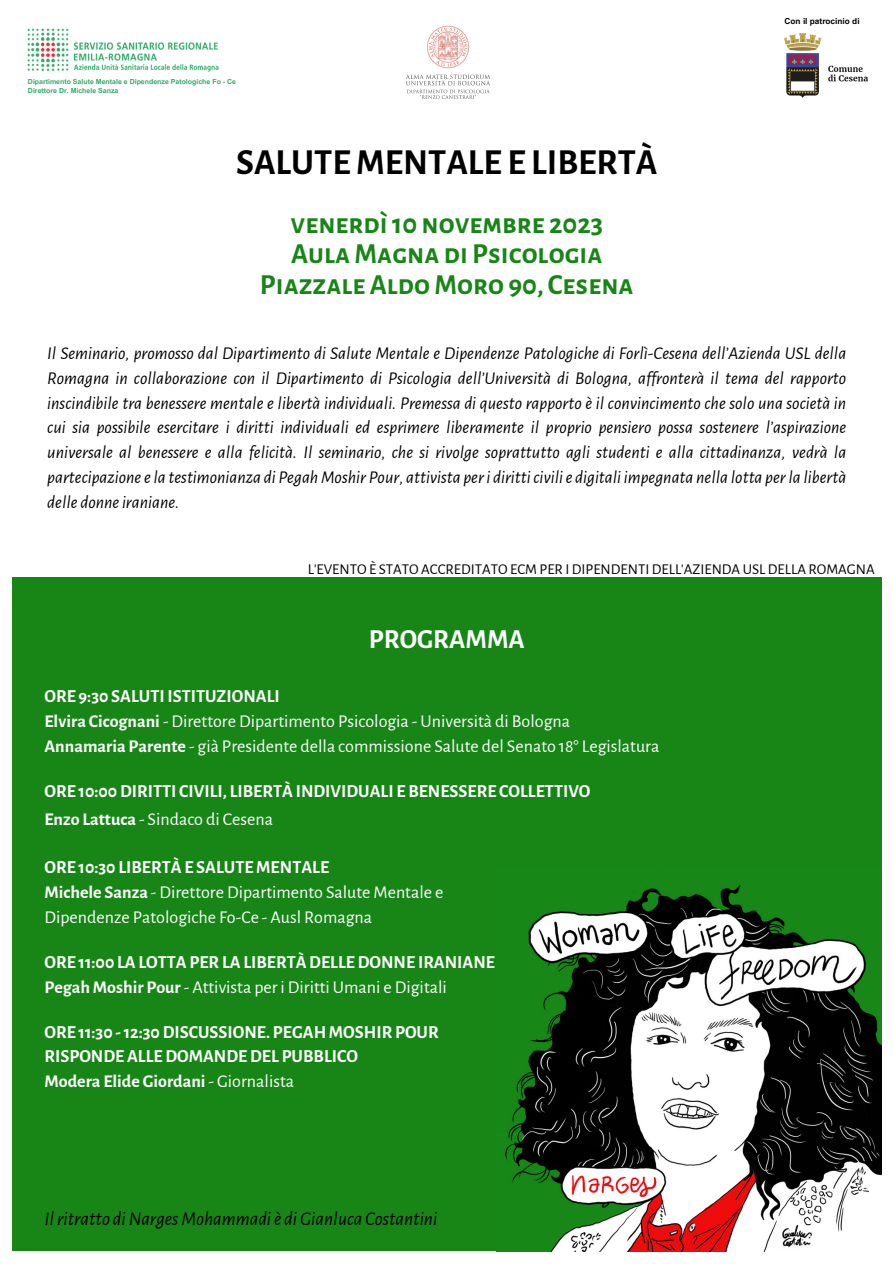
<style>
.page{position:relative;width:894px;height:1264px;background:#fff}
.page>*{position:absolute;margin:0;border:0;box-sizing:border-box;transform-origin:0 0}
.t1{font:700 36px "Alegreya Sans SC";color:#000}
.t2{font:700 28.5px "Alegreya Sans SC";color:#178617}
.t3{font:700 27px "Alegreya Sans SC";color:#fcfcfc}
.t4{font:italic 19.5px "Alegreya Sans";color:#000}
.t5{font:italic 18px/24.8px "Alegreya Sans";color:#000;text-align:justify}
.t6{font:18px "Alegreya Sans";color:#fff}
.t7{font:700 18px "Alegreya Sans SC";color:#fff}
.t8{font:700 18px "Alegreya Sans";color:#fff}
.t9{font:15px "Alegreya Sans";color:#000}
.t10{font:700 8.25px "Arial MT Pro";color:#000}
.t11{font:700 7.05px "Arial MT Pro";color:#2fab67}
.s1{font-weight:700}
.s2{font-weight:400}
</style>
<div class="page">
<img style="left:28px;top:29px;width:191px;height:43px">
<div style="left:12px;top:577px;width:869px;height:673px;background:#178617"></div>
<img style="left:496px;top:885px;width:385px;height:366px">
<img style="left:406px;top:25px;width:84px;height:74px">
<img style="left:784px;top:34px;width:83px;height:63px">
<p class="t11" style="left:28px;top:79px;width:209px">Dipartimento Salute Mentale e Dipendenze Patologiche Fo - Ce</p>
<p class="t11" style="left:28px;top:88px;width:92px">Direttore Dr. Michele Sanza</p>
<p class="t1" style="left:236px;top:146px;width:423px">SALUTEMENTALE E LIBERTÀ</p>
<p class="t2" style="left:290px;top:210px;width:314px">venerdì10novembre 2023</p>
<p class="t2" style="left:291px;top:240px;width:313px">AulaMagna di Psicologia</p>
<p class="t2" style="left:260px;top:271px;width:375px">Piazzale AldoMoro 90, Cesena</p>
<p class="t10" style="left:784px;top:18px;width:76px">Con il patrocinio di</p>
<p class="t5" style="left:47px;top:341px;width:800px">Il Seminario, promosso dal Dipartimento di Salute Mentale e Dipendenze Patologiche di Forlì-Cesena dell’Azienda USL della Romagna in collaborazione con il Dipartimento di Psicologia dell’Università di Bologna, affronterà il tema del rapporto inscindibile tra benessere mentale e libertà individuali. Premessa di questo rapporto è il convincimento che solo una società in cui sia possibile esercitare i diritti individuali ed esprimere liberamente il proprio pensiero possa sostenere l’aspirazione universale al benessere e alla felicità. Il seminario, che si rivolge soprattutto agli studenti e alla cittadinanza, vedrà la partecipazioneela testimonianza di PegahMoshir Pour, attivista peri diritticivilie digitali impegnata nella lotta perla libertà delle donneiraniane.</p>
<p class="t9" style="left:308px;top:561px;width:568px">L'EVENTO È STATO ACCREDITATO ECM PER I DIPENDENTI DELL'AZIENDA USL DELLA ROMAGNA</p>
<p class="t3" style="left:369px;top:626px;width:157px">PROGRAMMA</p>
<p class="t7" style="left:44px;top:687px;width:237px">ORE 9:30 SALUTI ISTITUZIONALI</p>
<p class="t6" style="left:44px;top:712px;width:527px"><span class="s1">Elvira Cicognani</span> - Direttore Dipartimento Psicologia - Università di Bologna</p>
<p class="t6" style="left:44px;top:737px;width:616px"><span class="s1">Annamaria Parente</span> - già Presidente della commissione Salute del Senato 18° Legislatura</p>
<p class="t7" style="left:44px;top:782px;width:547px">ORE 10:00DIRITTI CIVILI, LIBERTÀ INDIVIDUALI E BENESSERE COLLETTIVO</p>
<p class="t6" style="left:44px;top:810px;width:230px"><span class="s1">Enzo Lattuca</span> - Sindaco di Cesena</p>
<p class="t7" style="left:44px;top:858px;width:286px">ORE 10:30 LIBERTÀ E SALUTEMENTALE</p>
<p class="t6" style="left:44px;top:883px;width:400px"><span class="s1">Michele Sanza</span> - Direttore Dipartimento Salute Mentale e</p>
<p class="t6" style="left:44px;top:908px;width:329px">Dipendenze Patologiche Fo-Ce - Ausl Romagna</p>
<p class="t7" style="left:44px;top:953px;width:452px">ORE 11:00 LA LOTTA PER LA LIBERTÀDELLEDONNE IRANIANE</p>
<p class="t6" style="left:44px;top:978px;width:404px"><span class="s1">PegahMoshir Pour</span> - Attivista per i Diritti Umani e Digitali</p>
<p class="t7" style="left:44px;top:1023px;width:395px">ORE 11:30 -12:30DISCUSSIONE. PEGAHMOSHIR POUR</p>
<p class="t7" style="left:44px;top:1047px;width:315px">RISPONDE ALLEDOMANDEDEL PUBBLICO</p>
<p class="t8" style="left:44px;top:1072px;width:251px">Modera Elide Giordani <span class="s2">- Giornalista</span></p>
<p class="t4" style="left:44px;top:1209px;width:394px">Ilritratto diNargesMohammadiè di Gianluca Costantini</p>
</div>
